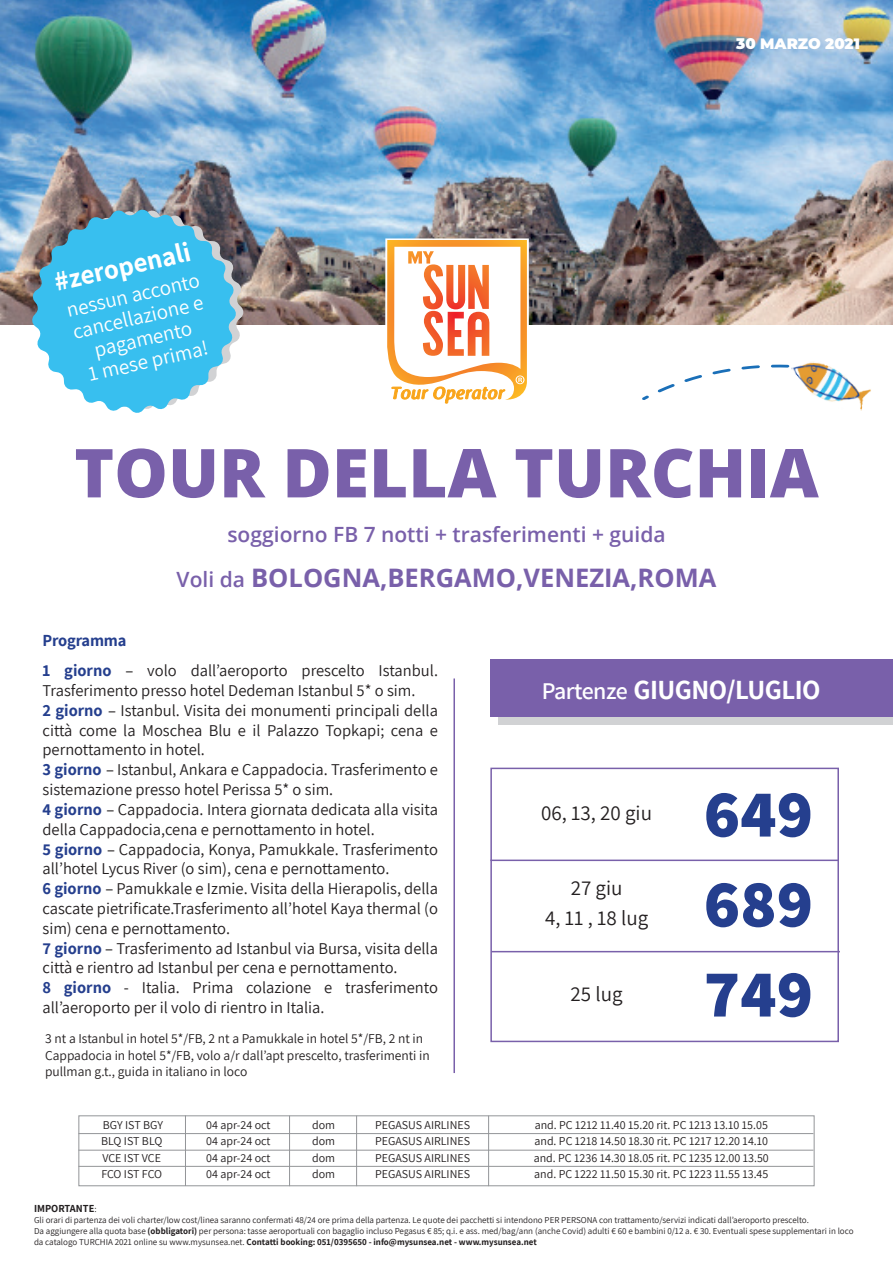
<style>
.page{position:relative;width:893px;height:1263px;background:#fff}
.page>*{position:absolute;margin:0;border:0;box-sizing:border-box;transform-origin:0 0}
.t1{font:800 67.5px "Open Sans";color:#7960aa}
.t2{font:800 67.5px/90px "Assistant";color:#253f8e;text-align:justify}
.t3{font:700 27px "Assistant";letter-spacing:-.02em;color:#fff}
.t4{font:700 25.5px "Open Sans";color:#7960aa}
.t5{font:21px/22.5px "Assistant";color:#fff;text-align:center}
.t6{font:600 21px "Open Sans";color:#7960aa}
.t7{font:21px/30px "Assistant";color:#231f20;text-align:center}
.t8{font:16.5px/19.8px "Assistant";color:#231f20}
.t9{font:900 15px "Montserrat";color:#fff}
.t10{font:13.5px/16.2px "Assistant";color:#231f20}
.t11{font:12px/16.5px "Assistant";color:#231f20;text-align:justify}
.t12{font:700 10.5px "Assistant";color:#231f20}
.t13{font:9px/10.8px "Assistant";color:#231f20}
.s1{font-weight:600;font-size:21px}
.s2{font-weight:700;color:#253f8e}
.s3{font-weight:600;font-size:24px}
.s4{font-weight:400;font-size:9px}
.s5{font-weight:700}
</style>
<div class="page">
<img style="left:0;top:0;width:893px;height:324px">
<svg style="left:385px;top:238px;width:144px;height:166px"></svg>
<hr style="left:453px;top:678px;width:2px;height:395px;background:#7960aa">
<hr style="left:490px;top:859px;width:349px;height:2px;background:#7960aa">
<hr style="left:491px;top:951px;width:349px;height:1px;background:#7960aa">
<div style="left:499px;top:664px;width:394px;height:60px;background:#d1d2d4"></div>
<div style="left:490px;top:659px;width:403px;height:57px;background:#7960aa"></div>
<div style="left:78px;top:1115px;width:736px;height:71px;border:1px solid #939598"></div>
<hr style="left:185px;top:1115px;width:1px;height:71px;background:#939598">
<hr style="left:289px;top:1115px;width:1px;height:71px;background:#939598">
<hr style="left:356px;top:1115px;width:1px;height:71px;background:#939598">
<hr style="left:488px;top:1115px;width:1px;height:71px;background:#939598">
<hr style="left:78px;top:1133px;width:735px;height:1px;background:#939598">
<hr style="left:78px;top:1150px;width:735px;height:1px;background:#939598">
<hr style="left:78px;top:1166px;width:735px;height:1px;background:#939598">
<svg style="left:31px;top:209px;width:213px;height:204px;background:#5ebcde"></svg>
<img style="left:791px;top:361px;width:80px;height:50px">
<svg style="left:642px;top:365px;width:147px;height:35px"></svg>
<div style="left:490px;top:768px;width:349px;height:274px;border:2px solid #7960aa"></div>
<h2 class="t3" style="left:51px;top:264px;width:140px;rotate:-13deg">#zeropenali</h2>
<p class="t5" style="left:64px;top:298px;width:137px;rotate:-13deg">nessun acconto cancellazione e pagamento<br>1 mese prima!</p>
<p class="t9" style="left:736px;top:32px;width:125px">30 MARZO 2021</p>
<h1 class="t1" style="left:74px;top:421px;width:746px">TOUR DELLA TURCHIA</h1>
<p class="t6" style="left:227px;top:520px;width:440px">soggiorno FB 7 notti + trasferimenti + guida</p>
<h3 class="t4" style="left:177px;top:560px;width:541px"><span class="s1">Voli da</span> BOLOGNA,BERGAMO,VENEZIA,ROMA</h3>
<p class="t8" style="left:43px;top:625px;width:397px;line-height:30px"><span class="s2">Programma<br>1 giorno</span> – volo dall’aeroporto prescelto Istanbul.</p>
<p class="t8" style="left:43px;top:680px;width:397px">Trasferimento presso hotel Dedeman Istanbul 5* o sim.<br><span class="s2">2 giorno</span> – Istanbul. Visita dei monumenti principali della città come la Moschea Blu e il Palazzo Topkapi; cena e pernottamento in hotel.<br><span class="s2">3 giorno</span> – Istanbul, Ankara e Cappadocia. Trasferimento e sistemazione presso hotel Perissa 5* o sim.<br><span class="s2">4 giorno</span> – Cappadocia. Intera giornata dedicata alla visita della Cappadocia,cena e pernottamento in hotel.<br><span class="s2">5 giorno</span> – Cappadocia, Konya, Pamukkale. Trasferimento all’hotel Lycus River (o sim), cena e pernottamento.<br><span class="s2">6 giorno</span> – Pamukkale e Izmie. Visita della Hierapolis, della cascate pietrificate.Trasferimento all’hotel Kaya thermal (o sim) cena e pernottamento.<br><span class="s2">7 giorno</span> – Trasferimento ad Istanbul via Bursa, visita della città e rientro ad Istanbul per cena e pernottamento.<br><span class="s2">8 giorno</span> - Italia. Prima colazione e trasferimento all’aeroporto per il volo di rientro in Italia.</p>
<p class="t10" style="left:45px;top:1030px;width:386px">3 nt a Istanbul in hotel 5*/FB, 2 nt a Pamukkale in hotel 5*/FB, 2 nt in<br>Cappadocia in hotel 5*/FB, volo a/r dall’apt prescelto, trasferimenti in pullman g.t., guida in italiano in loco</p>
<h2 class="t3" style="left:542px;top:671px;width:280px"><span class="s3">Partenze</span> GIUGNO/LUGLIO</h2>
<p class="t7" style="left:541px;top:797px;width:112px">06, 13, 20 giu</p>
<p class="t7" style="left:545px;top:872px;width:105px">27 giu<br>4, 11 , 18 lug</p>
<p class="t7" style="left:571px;top:977px;width:53px">25 lug</p>
<h1 class="t2" style="left:704px;top:767px;width:111px">649<br>689<br>749</h1>
<p class="t11" style="left:101px;top:1116px;width:64px;text-align:left">BGY IST BGY<br>BLQ IST BLQ<br>VCE IST VCE<br>FCO IST FCO</p>
<p class="t11" style="left:206px;top:1116px;width:66px">04 apr-24 oct 04 apr-24 oct 04 apr-24 oct 04 apr-24 oct</p>
<p class="t11" style="left:312px;top:1116px;width:25px">dom dom dom dom</p>
<p class="t11" style="left:375px;top:1116px;width:97px">PEGASUS AIRLINES PEGASUS AIRLINES PEGASUS AIRLINES PEGASUS AIRLINES</p>
<p class="t11" style="left:534px;top:1116px;width:237px">and. PC 1212 11.40 15.20 rit. PC 1213 13.10 15.05 and. PC 1218 14.50 18.30 rit. PC 1217 12.20 14.10 and. PC 1236 14.30 18.05 rit. PC 1235 12.00 13.50 and. PC 1222 11.50 15.30 rit. PC 1223 11.55 13.45</p>
<p class="t12" style="left:34px;top:1202px;width:64px">IMPORTANTE<span class="s4">:</span></p>
<p class="t13" style="left:34px;top:1214px;width:821px">Gli orari di partenza dei voli charter/low cost/linea saranno confermati 48/24 ore prima della partenza. Le quote dei pacchetti si intendono PER PERSONA con trattamento/servizi indicati dall’aeroporto prescelto.<br>Da aggiungere alla quota base <span class="s5">(obbligatori)</span> per persona: tasse aeroportuali con bagaglio incluso Pegasus € 85; q.i. e ass. med/bag/ann (anche Covid) adulti € 60 e bambini 0/12 a. € 30. Eventuali spese supplementari in loco da catalogo TURCHIA 2021 online su www.mysunsea.net. <span class="s5">Contatti booking: 051/0395650 - info@mysunsea.net - www.mysunsea.net</span></p>
</div>
